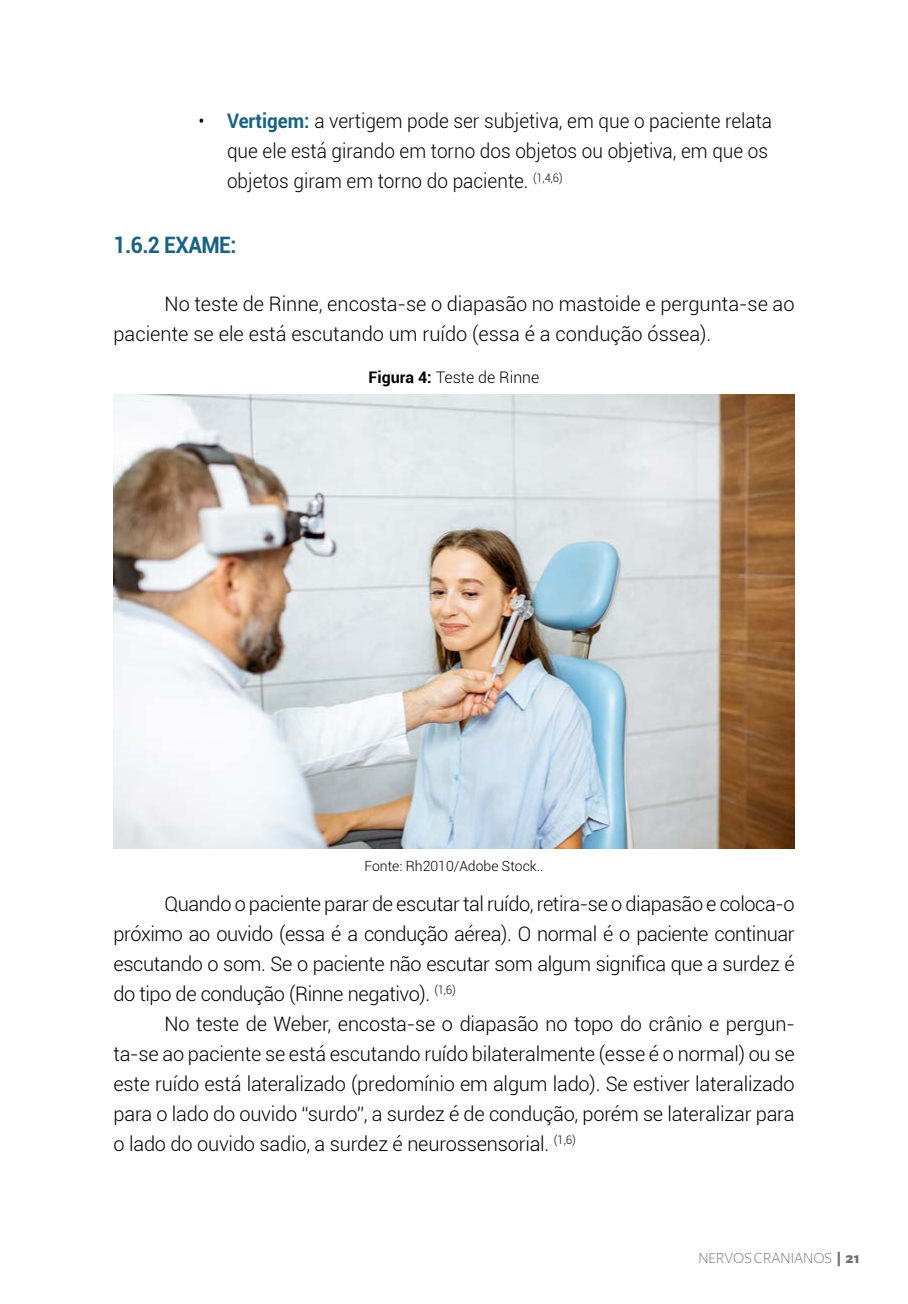
<style>
.page{position:relative;width:908px;height:1304px;background:#fff}
.page>*{position:absolute;margin:0;border:0;box-sizing:border-box;transform-origin:0 0}
.t1{font:700 22.6px "Roboto";letter-spacing:-.025em;color:#196282;scale:.93 1}
.t2{font:300 20px/30px "Roboto";color:#000;text-align:justify}
.t3{font:300 20px/30px "Roboto";color:#000;scale:.95 1}
.t4{font:300 16px "Roboto";color:#000}
.t5{font:300 16px "Freight Sans";color:#706f6f}
.t6{font:300 14px "Roboto";color:#000}
.s1{font-weight:700;color:#196282}
.s2{font-weight:700}
</style>
<div class="page">
<img style="left:113px;top:394px;width:681px;height:454px">
<p class="t3" style="left:227px;top:106px;width:575px;text-indent:-28px">• <span class="s1">Vertigem:</span> a vertigem pode ser subjetiva, em que o paciente relata que ele está girando em torno dos objetos ou objetiva, em que os objetos giram em torno do paciente. <sup>(1,4,6)</sup></p>
<p class="t1" style="left:113px;top:229px;width:134px">1.6.2 EXAME:</p>
<p class="t2" style="left:113px;top:288px;width:682px;text-indent:51px">No teste de Rinne, encosta-se o diapasão no mastoide e pergunta-se ao paciente se ele está escutando um ruído (essa é a condução óssea).</p>
<p class="t4" style="left:368px;top:367px;width:172px"><span class="s2">Figura 4:</span> Teste de Rinne</p>
<p class="t6" style="left:364px;top:857px;width:180px">Fonte: Rh2010/Adobe Stock..</p>
<p class="t2" style="left:113px;top:888px;width:682px;text-indent:51px">Quando o paciente parar de escutar tal ruído, retira-se o diapasão e coloca-o próximo ao ouvido (essa é a condução aérea). O normal é o paciente continuar escutando o som. Se o paciente não escutar som algum significa que a surdez é do tipo de condução (Rinne negativo). <sup>(1,6)</sup></p>
<p class="t2" style="left:113px;top:1008px;width:682px;text-indent:51px">No teste de Weber, encosta-se o diapasão no topo do crânio e pergun&shy;ta-se ao paciente se está escutando ruído bilateralmente (esse é o normal) ou se este ruído está lateralizado (predomínio em algum lado). Se estiver lateralizado para o lado do ouvido “surdo”, a surdez é de condução, porém se lateralizar para o lado do ouvido sadio, a surdez é neurossensorial. <sup>(1,6)</sup></p>
<p class="t5" style="left:698px;top:1249px;width:163px">NERVOS CRANIANOS <span class="s2">| 21</span></p>
</div>
